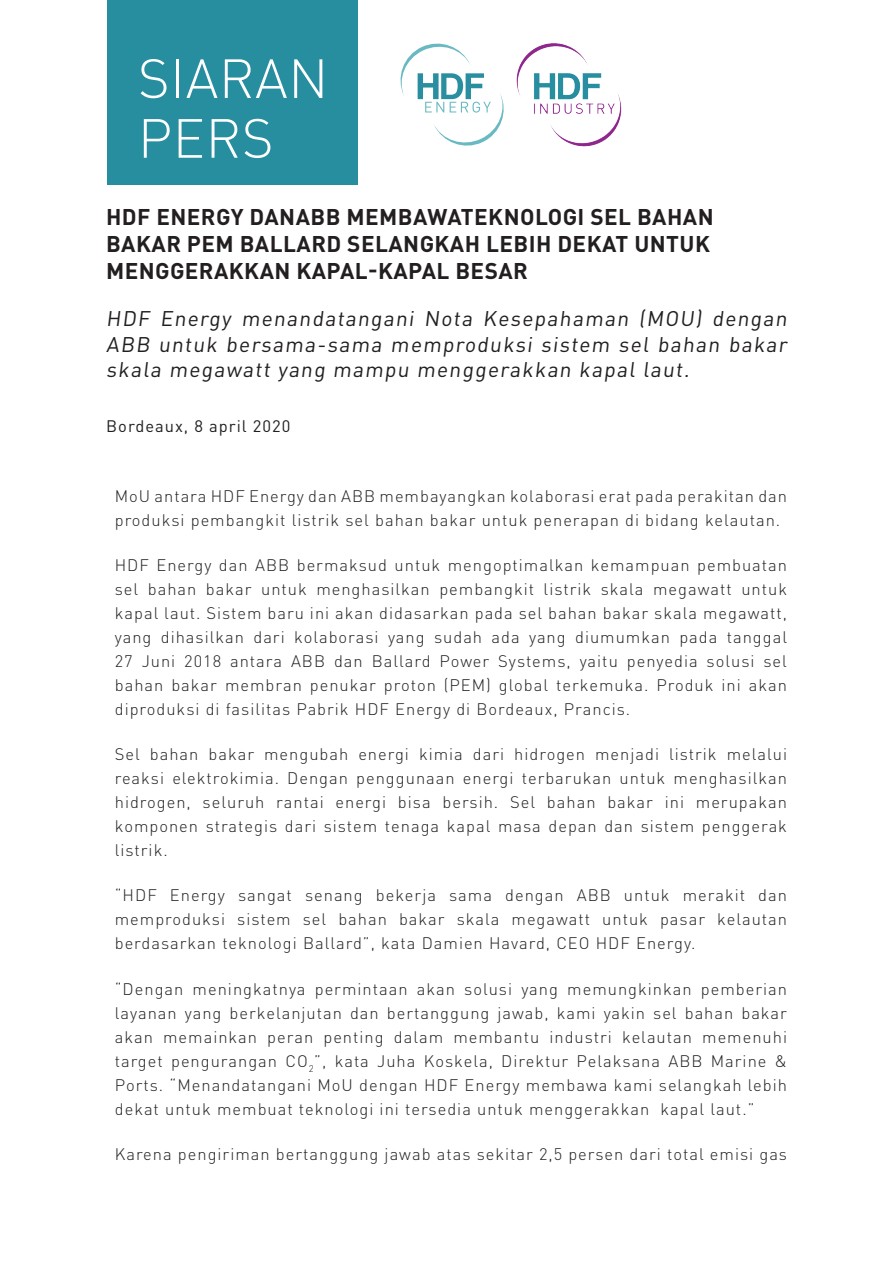
<style>
.page{position:relative;width:893px;height:1263px;background:#fff}
.page>*{position:absolute;margin:0;border:0;box-sizing:border-box;transform-origin:0 0}
.t1{font:300 54.3px/59.7px "DIN Pro";letter-spacing:.01em;color:#fff}
.t2{font:700 22.5px/27px "DIN Pro";letter-spacing:.02em;color:#231f20}
.t3{font:21px/25.2px "DIN Pro";color:#231f20;text-align:justify}
.t4{font:300 16.5px/24px "DIN Pro";letter-spacing:.06em;color:#231f20;text-align:justify}
.t5{font:16.5px "DIN Pro";letter-spacing:.06em;color:#231f20}
</style>
<div class="page">
<svg style="left:400px;top:43px;width:100px;height:103px"></svg>
<img style="left:500px;top:43px;width:122px;height:104px">
<div style="left:107px;top:0;width:250px;height:185px;background:#278ea0"></div>
<h1 class="t1" style="left:138px;top:46px;width:192px">SIARAN<br>PERS</h1>
<h2 class="t2" style="left:106px;top:203px;width:609px">HDF ENERGY DANABB MEMBAWATEKNOLOGI SEL BAHAN<br>BAKAR PEM BALLARD SELANGKAH LEBIH DEKAT UNTUK<br>MENGGERAKKAN KAPAL-KAPAL BESAR</h2>
<p class="t3" style="left:106px;top:305px;width:686px">HDF Energy menandatangani Nota Kesepahaman (MOU) dengan ABB untuk bersama-sama memproduksi sistem sel bahan bakar skala megawatt yang mampu menggerakkan kapal laut.</p>
<p class="t5" style="left:106px;top:415px;width:185px">Bordeaux, 8 april 2020</p>
<p class="t4" style="left:115px;top:483px;width:674px">MoU antara HDF Energy dan ABB membayangkan kolaborasi erat pada perakitan dan produksi pembangkit listrik sel bahan bakar untuk penerapan di bidang kelautan.</p>
<p class="t4" style="left:115px;top:552px;width:674px">HDF Energy dan ABB bermaksud untuk mengoptimalkan kemampuan pembuatan sel bahan bakar untuk menghasilkan pembangkit listrik skala megawatt untuk kapal laut. Sistem baru ini akan didasarkan pada sel bahan bakar skala megawatt, yang dihasilkan dari kolaborasi yang sudah ada yang diumumkan pada tanggal 27 Juni 2018 antara ABB dan Ballard Power Systems, yaitu penyedia solusi sel bahan bakar membran penukar proton (PEM) global terkemuka. Produk ini akan diproduksi di fasilitas Pabrik HDF Energy di Bordeaux, Prancis.</p>
<p class="t4" style="left:115px;top:741px;width:674px">Sel bahan bakar mengubah energi kimia dari hidrogen menjadi listrik melalui reaksi elektrokimia. Dengan penggunaan energi terbarukan untuk menghasilkan hidrogen, seluruh rantai energi bisa bersih. Sel bahan bakar ini merupakan komponen strategis dari sistem tenaga kapal masa depan dan sistem penggerak listrik.</p>
<p class="t4" style="left:115px;top:883px;width:674px">“HDF Energy sangat senang bekerja sama dengan ABB untuk merakit dan memproduksi sistem sel bahan bakar skala megawatt untuk pasar kelautan berdasarkan teknologi Ballard”, kata Damien Havard, CEO HDF Energy.</p>
<p class="t4" style="left:115px;top:976px;width:674px">“Dengan meningkatnya permintaan akan solusi yang memungkinkan pemberian layanan yang berkelanjutan dan bertanggung jawab, kami yakin sel bahan bakar akan memainkan peran penting dalam membantu industri kelautan memenuhi target pengurangan CO<sub>2</sub>”, kata Juha Koskela, Direktur Pelaksana ABB Marine &amp; Ports. “Menandatangani MoU dengan HDF Energy membawa kami selangkah lebih dekat untuk membuat teknologi ini tersedia untuk menggerakkan kapal laut.”</p>
<p class="t4" style="left:115px;top:1141px;width:674px">Karena pengiriman bertanggung jawab atas sekitar 2,5 persen dari total emisi gas</p>
</div>
